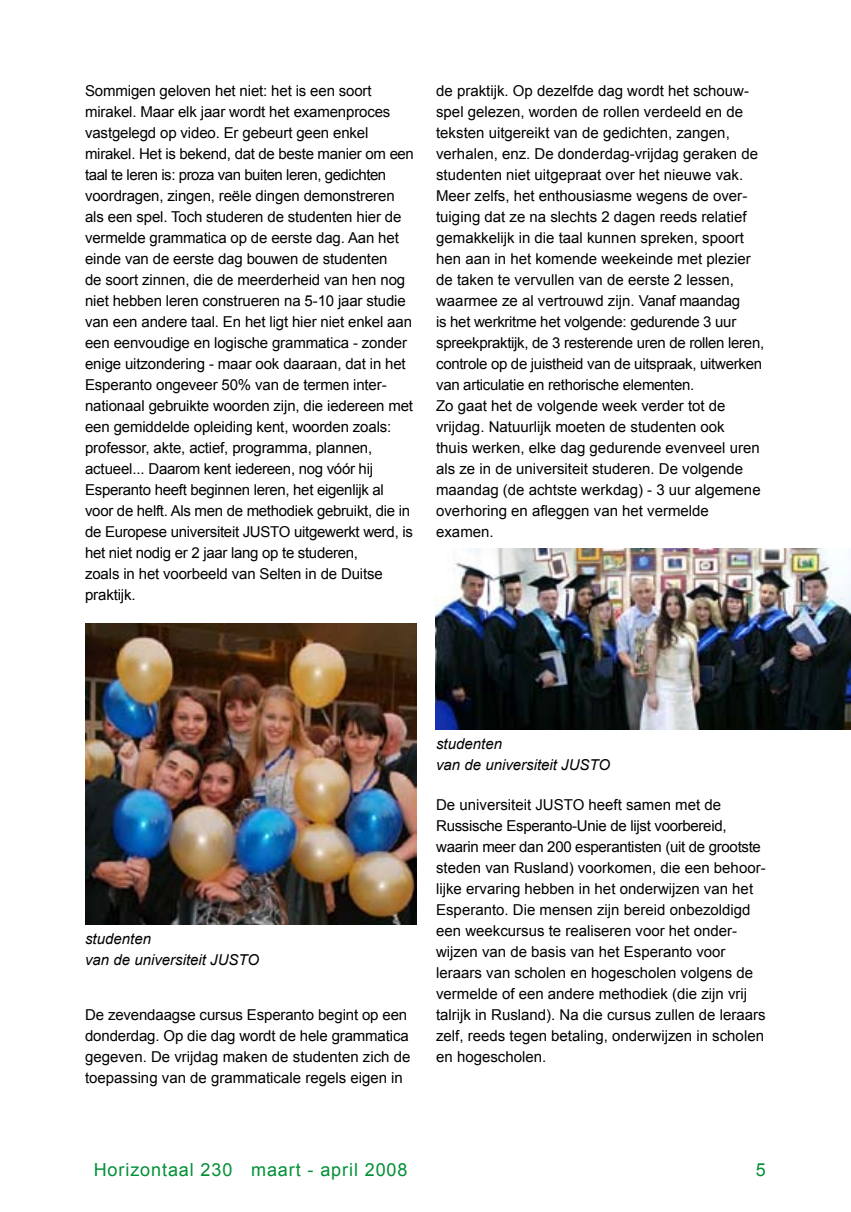
<style>
.page{position:relative;width:851px;height:1212px;background:#fff}
.page>*{position:absolute;margin:0;border:0;box-sizing:border-box;transform-origin:0 0}
.t1{font:18px "Arial";letter-spacing:.05em;color:#009036}
.t2{font:15px/21px "Arial";letter-spacing:-.01em;color:#000}
.t3{font:italic 15px/21px "Arial";color:#000}
</style>
<div class="page">
<img style="left:85px;top:624px;width:331px;height:301px">
<img style="left:436px;top:549px;width:414px;height:180px">
<p class="t2" style="left:85px;top:80px;width:330px">Sommigen geloven het niet: het is een soort mirakel. Maar elk jaar wordt het examenproces vastgelegd op video. Er gebeurt geen enkel mirakel. Het is bekend, dat de beste manier om een taal te leren is: proza van buiten leren, gedichten voordragen, zingen, reële dingen demonstreren als een spel. Toch studeren de studenten hier de vermelde grammatica op de eerste dag. Aan het einde van de eerste dag bouwen de studenten<br>de soort zinnen, die de meerderheid van hen nog niet hebben leren construeren na 5-10 jaar studie van een andere taal. En het ligt hier niet enkel aan een eenvoudige en logische grammatica - zonder enige uitzondering - maar ook daaraan, dat in het Esperanto ongeveer 50% van de termen inter&shy;nationaal gebruikte woorden zijn, die iedereen met een gemiddelde opleiding kent, woorden zoals: professor, akte, actief, programma, plannen, actueel... Daarom kent iedereen, nog vóór hij Esperanto heeft beginnen leren, het eigenlijk al voor de helft. Als men de methodiek gebruikt, die in de Europese universiteit JUSTO uitgewerkt werd, is het niet nodig er 2 jaar lang op te studeren,<br>zoals in het voorbeeld van Selten in de Duitse praktijk.</p>
<p class="t2" style="left:436px;top:80px;width:329px">de praktijk. Op dezelfde dag wordt het schouw&shy;spel gelezen, worden de rollen verdeeld en de teksten uitgereikt van de gedichten, zangen, verhalen, enz. De donderdag-vrijdag geraken de studenten niet uitgepraat over het nieuwe vak.<br>Meer zelfs, het enthousiasme wegens de over-- tuiging dat ze na slechts 2 dagen reeds relatief gemakkelijk in die taal kunnen spreken, spoort hen aan in het komende weekeinde met plezier de taken te vervullen van de eerste 2 lessen, waarmee ze al vertrouwd zijn. Vanaf maandag<br>is het werkritme het volgende: gedurende 3 uur spreekpraktijk, de 3 resterende uren de rollen leren, controle op de juistheid van de uitspraak, uitwerken van articulatie en rethorische elementen.<br>Zo gaat het de volgende week verder tot de vrijdag. Natuurlijk moeten de studenten ook<br>thuis werken, elke dag gedurende evenveel uren als ze in de universiteit studeren. De volgende maandag (de achtste werkdag) - 3 uur algemene overhoring en afleggen van het vermelde examen.</p>
<p class="t3" style="left:85px;top:929px;width:175px">studenten<br>van de universiteit JUSTO</p>
<p class="t2" style="left:85px;top:1004px;width:327px">De zevendaagse cursus Esperanto begint op een donderdag. Op die dag wordt de hele grammatica gegeven. De vrijdag maken de studenten zich de toepassing van de grammaticale regels eigen in</p>
<p class="t3" style="left:436px;top:734px;width:175px">studenten<br>van de universiteit JUSTO</p>
<p class="t2" style="left:436px;top:794px;width:331px">De universiteit JUSTO heeft samen met de Russische Esperanto-Unie de lijst voorbereid, waarin meer dan 200 esperantisten (uit de grootste steden van Rusland) voorkomen, die een behoor&shy;lijke ervaring hebben in het onderwijzen van het Esperanto. Die mensen zijn bereid onbezoldigd een weekcursus te realiseren voor het onder&shy;wijzen van de basis van het Esperanto voor leraars van scholen en hogescholen volgens de vermelde of een andere methodiek (die zijn vrij talrijk in Rusland). Na die cursus zullen de leraars zelf, reeds tegen betaling, onderwijzen in scholen en hogescholen.</p>
<p class="t1" style="left:94px;top:1157px;width:315px">Horizontaal 230 maart - april 2008</p>
<p class="t1" style="left:755px;top:1157px;width:12px">5</p>
</div>
